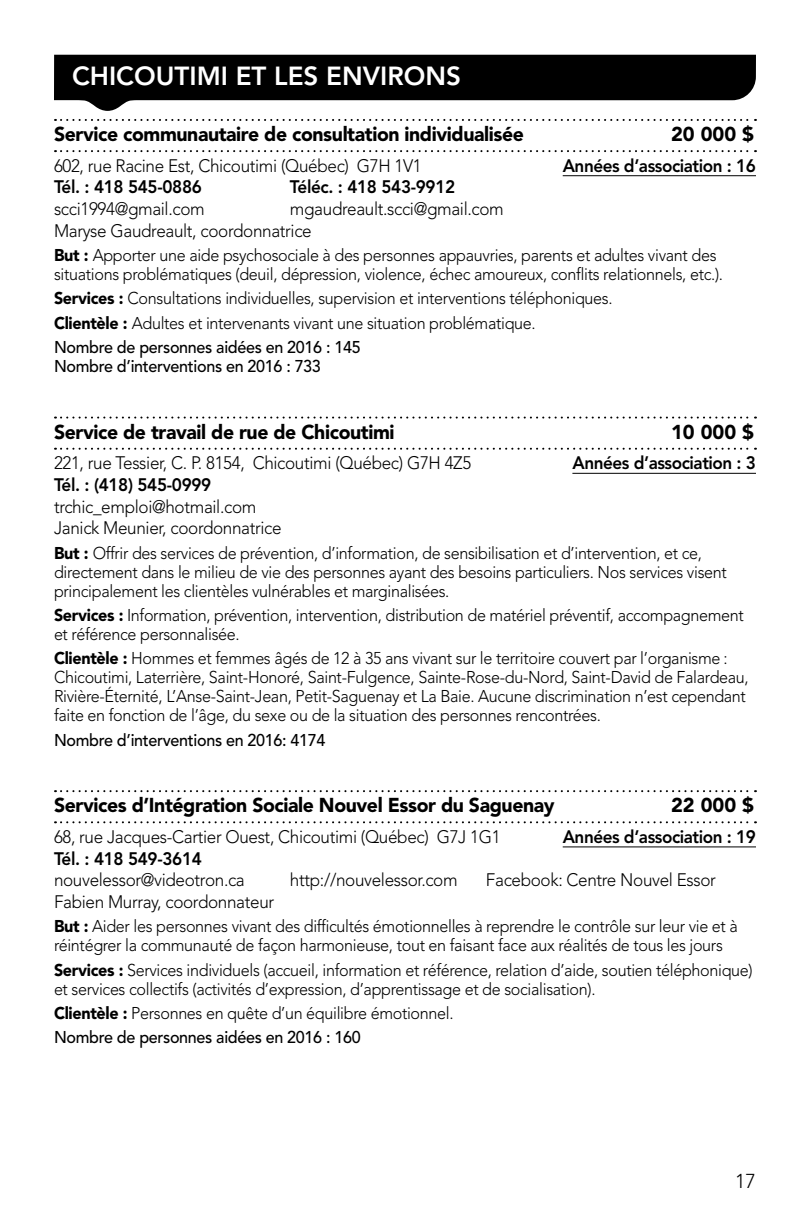
<style>
.page{position:relative;width:792px;height:1224px;background:#fff}
.page>*{position:absolute;margin:0;border:0;box-sizing:border-box;transform-origin:0 0}
.t1{font:800 26px "Avenir LT Std";color:#fff}
.t2{font:900 20px "Avenir LT Std";letter-spacing:-.02em;color:#000}
.t3{font:300 20px "Avenir LT Std";color:#000}
.t4{font:300 18px/21.6px "Avenir LT Std";letter-spacing:-.02em;color:#000;scale:.95 1}
.t5{font:800 18px "Avenir LT Std";letter-spacing:-.025em;color:#000;scale:.95 1}
.t6{font:300 17px/19px "Avenir LT Std";letter-spacing:-.02em;color:#000;scale:.95 1}
.t7{font:500 17px "Avenir LT Std";letter-spacing:-.02em;color:#000;scale:.95 1}
.s1{font-weight:900}
.s2{font-weight:500}
</style>
<div class="page">
<svg style="left:54px;top:55px;width:702px;height:56px;fill:#000"></svg>
<svg style="left:55px;top:119px;width:701px;height:2px"></svg>
<svg style="left:55px;top:150px;width:701px;height:2px"></svg>
<hr style="left:563px;top:175px;width:193px;height:1px;background:#000">
<svg style="left:55px;top:417px;width:701px;height:2px"></svg>
<svg style="left:55px;top:448px;width:701px;height:2px"></svg>
<hr style="left:572px;top:473px;width:184px;height:1px;background:#000">
<svg style="left:55px;top:790px;width:701px;height:2px"></svg>
<svg style="left:55px;top:821px;width:701px;height:2px"></svg>
<hr style="left:563px;top:846px;width:193px;height:1px;background:#000">
<h1 class="t1" style="left:72px;top:61px;width:391px">Chicoutimi et les environs</h1>
<p class="t2" style="left:54px;top:122px;width:471px">Service communautaire de consultation individualisée</p>
<p class="t2" style="left:671px;top:122px;width:84px">20 000 $</p>
<p class="t4" style="left:54px;top:155px;width:389px">602, rue Racine Est, Chicoutimi (Québec) G7H 1V1</p>
<p class="t5" style="left:563px;top:155px;width:205px">Années d’association : 16</p>
<p class="t5" style="left:54px;top:176px;width:157px">Tél. : 418 545-0886</p>
<p class="t5" style="left:290px;top:176px;width:176px">Téléc. : 418 543-9912</p>
<p class="t4" style="left:54px;top:198px;width:160px">scci1994@gmail.com</p>
<p class="t4" style="left:54px;top:198px;width:475px;text-indent:236px">mgaudreault.scci@gmail.com<br>Maryse Gaudreault, coordonnatrice</p>
<p class="t6" style="left:54px;top:246px;width:703px"><span class="s1">But :</span> Apporter une aide psychosociale à des personnes appauvries, parents et adultes vivant des situations problématiques (deuil, dépression, violence, échec amoureux, conflits relationnels, etc.).</p>
<p class="t6" style="left:54px;top:286px;width:587px;line-height:24.4px"><span class="s1">Services :</span> Consultations individuelles, supervision et interventions téléphoniques.<br><span class="s1">Clientèle :</span> Adultes et intervenants vivant une situation problématique.<br><span class="s2">Nombre de personnes aidées en 2016 : 145</span></p>
<p class="t7" style="left:54px;top:356px;width:283px">Nombre d’interventions en 2016 : 733</p>
<p class="t2" style="left:54px;top:420px;width:342px">Service de travail de rue de Chicoutimi</p>
<p class="t2" style="left:671px;top:420px;width:84px">10 000 $</p>
<p class="t4" style="left:54px;top:452px;width:441px">221, rue Tessier, C. P. 8154, Chicoutimi (Québec) G7H 4Z5</p>
<p class="t5" style="left:572px;top:452px;width:195px">Années d’association : 3</p>
<p class="t5" style="left:54px;top:474px;width:167px">Tél. : (418) 545-0999</p>
<p class="t4" style="left:54px;top:496px;width:241px">trchic_emploi@hotmail.com<br>Janick Meunier, coordonnatrice</p>
<p class="t6" style="left:54px;top:543px;width:710px"><span class="s1">But :</span> Offrir des services de prévention, d’information, de sensibilisation et d’intervention, et ce, directement dans le milieu de vie des personnes ayant des besoins particuliers. Nos services visent principalement les clientèles vulnérables et marginalisées.</p>
<p class="t6" style="left:54px;top:606px;width:728px"><span class="s1">Services :</span> Information, prévention, intervention, distribution de matériel préventif, accompagnement et référence personnalisée.</p>
<p class="t6" style="left:54px;top:649px;width:733px"><span class="s1">Clientèle :</span> Hommes et femmes âgés de 12 à 35 ans vivant sur le territoire couvert par l’organisme :<br>Chicoutimi, Laterrière, Saint-Honoré, Saint-Fulgence, Sainte-Rose-du-Nord, Saint-David de Falardeau, Rivière-Éternité, L’Anse-Saint-Jean, Petit-Saguenay et La Baie. Aucune discrimination n’est cependant faite en fonction de l’âge, du sexe ou de la situation des personnes rencontrées.</p>
<p class="t7" style="left:54px;top:730px;width:287px">Nombre d’interventions en 2016: 4174</p>
<p class="t2" style="left:54px;top:793px;width:502px">Services d’Intégration Sociale Nouvel Essor du Saguenay</p>
<p class="t2" style="left:671px;top:793px;width:84px">22 000 $</p>
<p class="t4" style="left:54px;top:826px;width:472px">68, rue Jacques-Cartier Ouest, Chicoutimi (Québec) G7J 1G1</p>
<p class="t5" style="left:563px;top:826px;width:205px">Années d’association : 19</p>
<p class="t5" style="left:54px;top:848px;width:157px">Tél. : 418 549-3614</p>
<p class="t4" style="left:54px;top:869px;width:202px">nouvelessor@videotron. ca</p>
<p class="t4" style="left:290px;top:869px;width:178px">http://nouvelessor. com</p>
<p class="t4" style="left:486px;top:869px;width:244px">Facebook: Centre Nouvel Essor</p>
<p class="t4" style="left:54px;top:891px;width:233px">Fabien Murray, coordonnateur</p>
<p class="t6" style="left:54px;top:917px;width:721px"><span class="s1">But :</span> Aider les personnes vivant des difficultés émotionnelles à reprendre le contrôle sur leur vie et à réintégrer la communauté de façon harmonieuse, tout en faisant face aux réalités de tous les jours</p>
<p class="t6" style="left:54px;top:960px;width:737px"><span class="s1">Services :</span> Services individuels (accueil, information et référence, relation d’aide, soutien téléphonique) et services collectifs (activités d’expression, d’apprentissage et de socialisation).</p>
<p class="t6" style="left:54px;top:1001px;width:419px;line-height:24.4px"><span class="s1">Clientèle :</span> Personnes en quête d’un équilibre émotionnel.<br><span class="s2">Nombre de personnes aidées en 2016 : 160</span></p>
<p class="t3" style="left:735px;top:1169px;width:22px">17</p>
</div>
